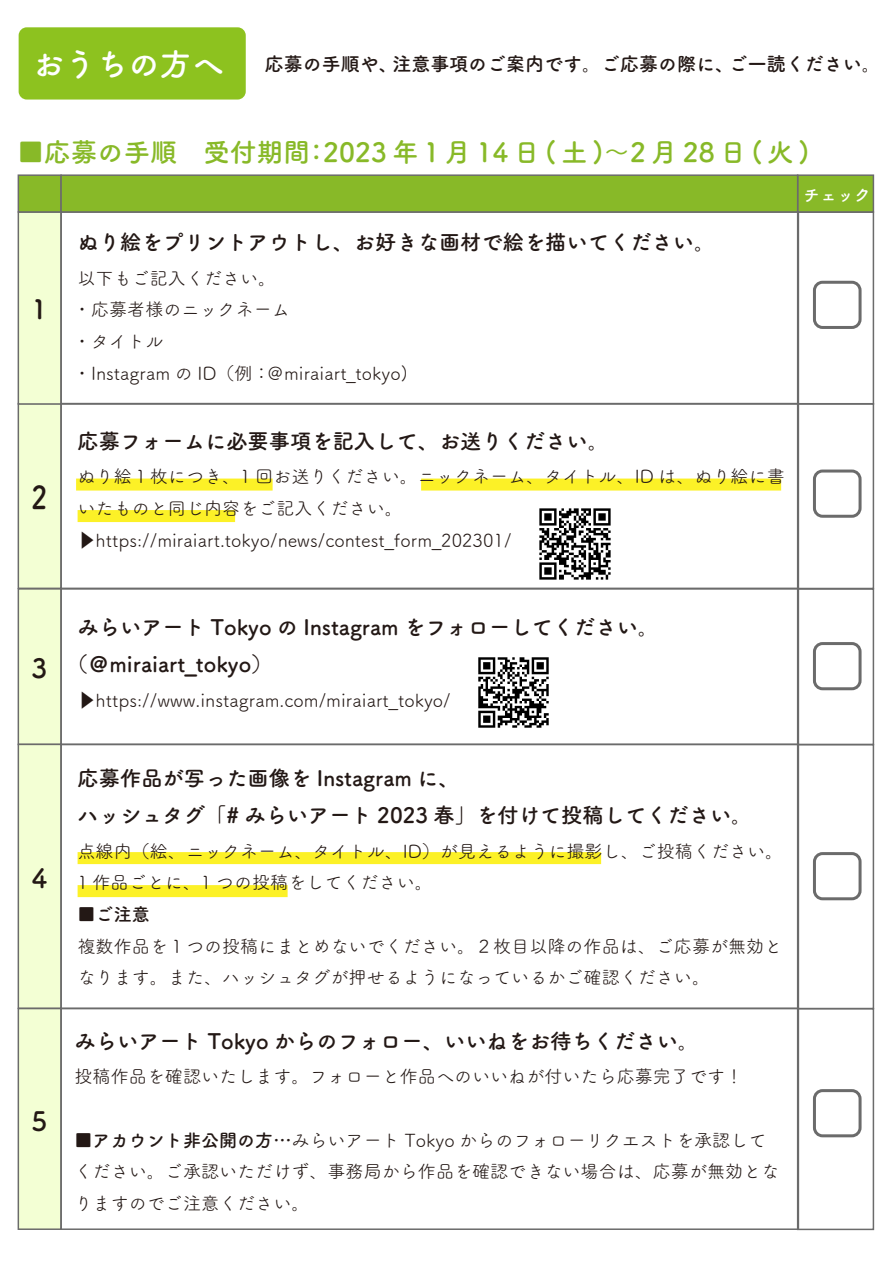
<style>
.page{position:relative;width:893px;height:1263px;background:#fff}
.page>*{position:absolute;margin:0;border:0;box-sizing:border-box;transform-origin:0 0}
.t1{font:700 31.95px "Tsuku A Rd Gothic";color:#fff}
.t2{font:700 31.5px "Tsuku A Rd Gothic";color:#231815;scale:.84 1}
.t3{font:700 26.55px "Tsuku A Rd Gothic";color:#88b928}
.t4{font:700 26.55px "Tsuku A Rd Gothic";color:#231815}
.t5{font:700 21.3px/37.2px "Tsuku A Rd Gothic";color:#231815}
.t6{font:700 19.2px "Tsuku A Rd Gothic";color:#231815}
.t7{font:18px/31.7px "Tsuku A Rd Gothic";color:#231815}
.t8{font:700 18px "Tsuku A Rd Gothic";color:#231815}
.t9{font:700 16.95px "Tsuku A Rd Gothic";color:#fff}
.s1{font-family:"Tsuku A Rd Gothic Std R"}
.s2{font-family:"Koz Go Pr 6 N"}
.s3{font-weight:700}
</style>
<div class="page">
<div style="left:76px;top:478px;width:197px;height:12px;background:#fcf127"></div>
<div style="left:421px;top:478px;width:360px;height:12px;background:#fcf127"></div>
<div style="left:78px;top:510px;width:157px;height:12px;background:#fcf127"></div>
<div style="left:78px;top:852px;width:523px;height:12px;background:#fcf127"></div>
<div style="left:78px;top:885px;width:210px;height:12px;background:#fcf127"></div>
<div style="left:19px;top:27px;width:227px;height:73px;background:#8dc21f;border-radius:8px"></div>
<img style="left:478px;top:657px;width:71px;height:71px">
<div style="left:813px;top:281px;width:48px;height:48px;border:3px solid #6b6b6b;border-radius:8px"></div>
<div style="left:813px;top:469px;width:48px;height:49px;border:3px solid #6b6b6b;border-radius:8px"></div>
<div style="left:813px;top:642px;width:48px;height:48px;border:3px solid #6b6b6b;border-radius:8px"></div>
<div style="left:813px;top:852px;width:48px;height:48px;border:3px solid #6b6b6b;border-radius:8px"></div>
<div style="left:813px;top:1089px;width:48px;height:48px;border:3px solid #6b6b6b;border-radius:8px"></div>
<div style="left:797px;top:403px;width:77px;height:186px;border:2px solid #6b6b6b"></div>
<div style="left:18px;top:403px;width:44px;height:186px;background:#f3ffd4;border:2px solid #6b6b6b"></div>
<div style="left:60px;top:403px;width:739px;height:186px;border:2px solid #6b6b6b"></div>
<div style="left:797px;top:588px;width:77px;height:157px;border:2px solid #6b6b6b"></div>
<div style="left:18px;top:588px;width:44px;height:157px;background:#f3ffd4;border:2px solid #6b6b6b"></div>
<div style="left:60px;top:588px;width:739px;height:157px;border:2px solid #6b6b6b"></div>
<div style="left:797px;top:744px;width:77px;height:265px;border:2px solid #6b6b6b"></div>
<div style="left:18px;top:744px;width:44px;height:265px;background:#f3ffd4;border:2px solid #6b6b6b"></div>
<div style="left:60px;top:744px;width:739px;height:265px;border:2px solid #6b6b6b"></div>
<div style="left:797px;top:1008px;width:77px;height:222px;border:2px solid #6b6b6b"></div>
<div style="left:18px;top:1008px;width:44px;height:222px;background:#f3ffd4;border:2px solid #6b6b6b"></div>
<div style="left:60px;top:1008px;width:739px;height:222px;border:2px solid #6b6b6b"></div>
<div style="left:797px;top:211px;width:77px;height:194px;border:2px solid #6b6b6b"></div>
<div style="left:18px;top:211px;width:44px;height:194px;background:#f3ffd4;border:2px solid #6b6b6b"></div>
<div style="left:60px;top:211px;width:739px;height:194px;border:2px solid #6b6b6b"></div>
<img style="left:539px;top:508px;width:72px;height:72px">
<div style="left:797px;top:174px;width:77px;height:39px;background:#88b928;border:2px solid #6b6b6b"></div>
<div style="left:18px;top:174px;width:44px;height:39px;background:#88b928;border:2px solid #6b6b6b"></div>
<div style="left:60px;top:174px;width:738px;height:39px;background:#88b928;border:2px solid #6b6b6b"></div>
<h1 class="t1" style="left:32px;top:39px;width:193px">おうちの方へ</h1>
<p class="t6" style="left:265px;top:49px;width:617px">応募の手順や、注意事項のご案内です。ご応募の際に、ご一読ください。</p>
<h3 class="t3" style="left:18px;top:131px;width:794px">■応募の手順　受付期間：2023 年 1 月 14 日 ( 土 )～2 月 28 日 ( 火 )</h3>
<h3 class="t4" style="left:31px;top:289px;width:17px">1</h3>
<h2 class="t2" style="left:31px;top:472px;width:20px">2</h2>
<h3 class="t4" style="left:31px;top:647px;width:17px">3</h3>
<h3 class="t4" style="left:31px;top:857px;width:17px">4</h3>
<h3 class="t4" style="left:31px;top:1100px;width:17px">5</h3>
<p class="t5" style="left:78px;top:222px;width:639px">ぬり絵をプリントアウトし、お好きな画材で絵を描いてください。</p>
<p class="t7" style="left:73px;top:261px;width:337px">以下もご記入ください。<br>・応募者様のニックネーム<br>・タイトル<br>・Instagram の ID（例：<span class="s1">＠miraiart_tokyo</span>)</p>
<p class="t5" style="left:78px;top:421px;width:533px">応募フォームに必要事項を記入して、お送りください。</p>
<p class="t7" style="left:78px;top:460px;width:709px">ぬり絵１枚につき、1 回お送りください。ニックネーム、タイトル、ID は、ぬり絵に書いたものと同じ内容をご記入ください。<span class="s2">▶</span>https://miraiart.tokyo/news/contest_form_202301/</p>
<p class="t9" style="left:803px;top:182px;width:70px">チェック</p>
<p class="t5" style="left:67px;top:607px;width:594px;text-indent:11px">みらいアート Tokyo の Instagram をフォローしてください。（＠miraiart_tokyo）</p>
<p class="t7" style="left:78px;top:683px;width:375px"><span class="s2">▶</span>https://www.instagram.com/miraiart_tokyo/</p>
<p class="t5" style="left:78px;top:758px;width:676px">応募作品が写った画像を Instagram に、<br>ハッシュタグ「# みらいアート 2023 春」を付けて投稿してください。</p>
<p class="t7" style="left:78px;top:834px;width:707px">点線内（絵、ニックネーム、タイトル、ID）が見えるように撮影し、ご投稿ください。<br>1 作品ごとに、1 つの投稿をしてください。</p>
<p class="t8" style="left:78px;top:900px;width:74px">■ご注意</p>
<p class="t7" style="left:78px;top:929px;width:706px">複数作品を１つの投稿にまとめないでください。２枚目以降の作品は、ご応募が無効となります。また、ハッシュタグが押せるようになっているかご確認ください。</p>
<p class="t5" style="left:75px;top:1021px;width:626px">みらいアート Tokyo からのフォロー、いいねをお待ちください。</p>
<p class="t7" style="left:75px;top:1060px;width:670px">投稿作品を確認いたします。フォローと作品へのいいねが付いたら応募完了です！</p>
<p class="t7" style="left:75px;top:1123px;width:706px"><span class="s3">■アカウント非公開の方…</span>みらいアート Tokyo からのフォローリクエストを承認してください。ご承認いただけず、事務局から作品を確認できない場合は、応募が無効となりますのでご注意ください。</p>
</div>
